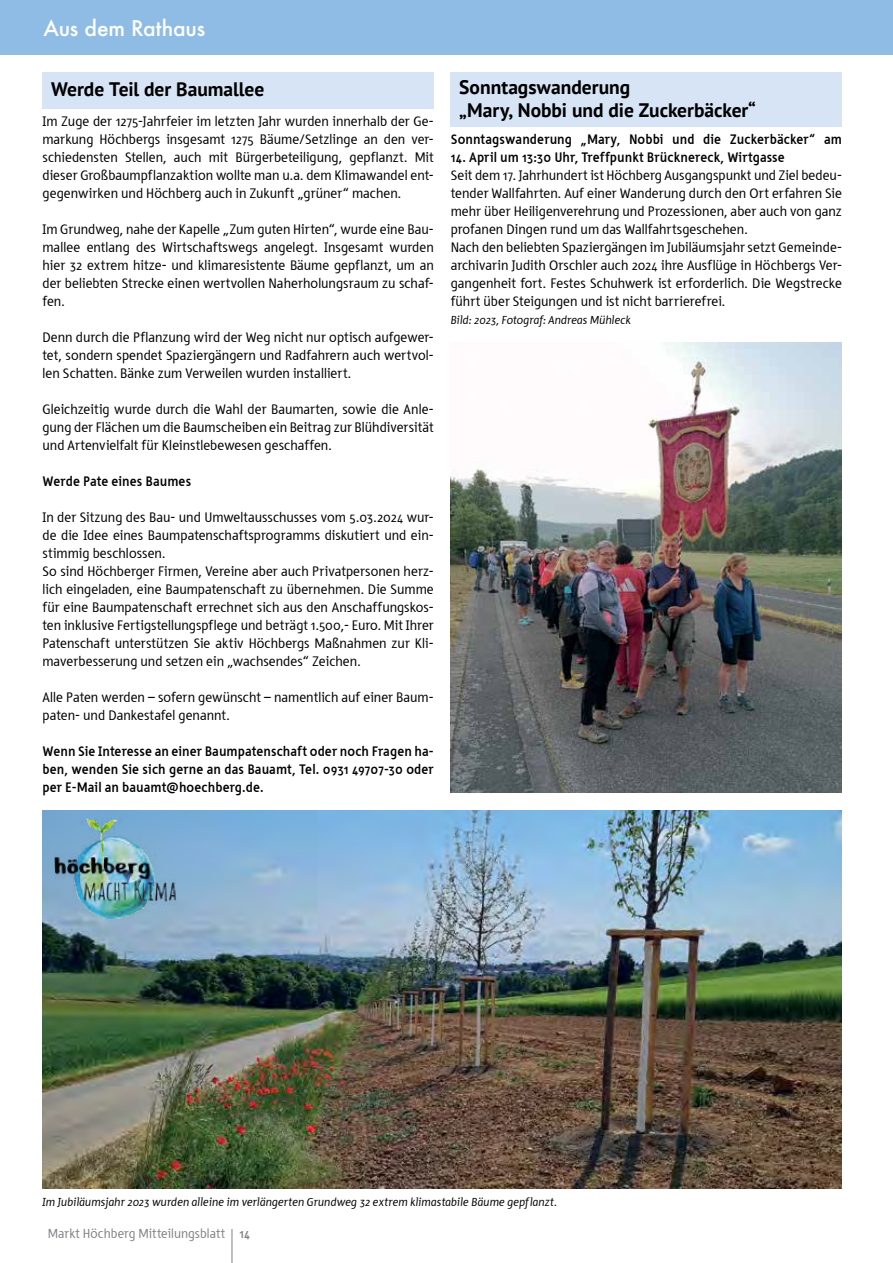
<style>
.page{position:relative;width:893px;height:1263px;background:#fff}
.page>*{position:absolute;margin:0;border:0;box-sizing:border-box;transform-origin:0 0}
.t1{font:500 21px "Futura";letter-spacing:-.005em;color:#fff}
.t2{font:700 19.5px/22.5px "PT Sans";color:#000}
.t3{font:14.25px/18px "Tara";letter-spacing:.005em;color:#000;text-align:justify}
.t4{font:700 14.25px/18px "Tara";letter-spacing:.005em;color:#000;text-align:justify}
.t5{font:13.5px "Tara";letter-spacing:.01em;color:#808285}
.t6{font:italic 12px "Tara";letter-spacing:.015em;color:#000}
.s1{font-weight:700}
</style>
<div class="page">
<hr style="left:232px;top:1229px;width:1px;height:34px;background:#808285">
<div style="left:0;top:0;width:893px;height:54px;background:#8ebce5"></div>
<div style="left:451px;top:72px;width:391px;height:54px;background:#d6e4f5"></div>
<img style="left:451px;top:342px;width:391px;height:450px">
<div style="left:43px;top:72px;width:391px;height:36px;background:#d6e4f5"></div>
<img style="left:43px;top:810px;width:799px;height:378px">
<img style="left:54px;top:818px;width:151px;height:100px">
<h1 class="t1" style="left:44px;top:13px;width:163px">Aus dem Rathaus</h1>
<h2 class="t2" style="left:51px;top:78px;width:215px">Werde Teil der Baumallee</h2>
<p class="t3" style="left:43px;top:112px;width:393px">Im Zuge der 1275-Jahrfeier im letzten Jahr wurden innerhalb der Ge&shy;markung Höchbergs insgesamt 1275 Bäume/Setzlinge an den ver&shy;schiedensten Stellen, auch mit Bürgerbeteiligung, gepflanzt. Mit dieser Großbaumpflanzaktion wollte man u.a. dem Klimawandel ent&shy;gegenwirken und Höchberg auch in Zukunft „grüner“ machen.</p>
<p class="t3" style="left:43px;top:220px;width:393px">Im Grundweg, nahe der Kapelle „Zum guten Hirten“, wurde eine Bau&shy;mallee entlang des Wirtschaftswegs angelegt. Insgesamt wurden hier 32 extrem hitze- und klimaresistente Bäume gepflanzt, um an der beliebten Strecke einen wertvollen Naherholungsraum zu schaf&shy;fen.</p>
<p class="t3" style="left:43px;top:328px;width:393px">Denn durch die Pflanzung wird der Weg nicht nur optisch aufgewer&shy;tet, sondern spendet Spaziergängern und Radfahrern auch wertvol&shy;len Schatten. Bänke zum Verweilen wurden installiert.</p>
<p class="t3" style="left:43px;top:400px;width:393px">Gleichzeitig wurde durch die Wahl der Baumarten, sowie die Anle&shy;gung der Flächen um die Baumscheiben ein Beitrag zur Blühdiversität und Artenvielfalt für Kleinstlebewesen geschaffen.</p>
<p class="t4" style="left:43px;top:472px;width:150px">Werde Pate eines Baumes</p>
<p class="t3" style="left:43px;top:508px;width:393px;text-align:left">In der Sitzung des Bau- und Umweltausschusses vom 5.03.2024 wur&shy;de die Idee eines Baumpatenschaftsprogramms diskutiert und ein&shy;stimmig beschlossen.<br>So sind Höchberger Firmen, Vereine aber auch Privatpersonen herz&shy;lich eingeladen, eine Baumpatenschaft zu übernehmen. Die Summe für eine Baumpatenschaft errechnet sich aus den Anschaffungskos&shy;ten inklusive Fertigstellungspflege und beträgt 1.500,- Euro. Mit Ihrer Patenschaft unterstützen Sie aktiv Höchbergs Maßnahmen zur Kli&shy;maverbesserung und setzen ein „wachsendes“ Zeichen.</p>
<p class="t3" style="left:43px;top:688px;width:393px">Alle Paten werden – sofern gewünscht – namentlich auf einer Baum&shy;paten- und Dankestafel genannt.</p>
<p class="t4" style="left:43px;top:742px;width:393px">Wenn Sie Interesse an einer Baumpatenschaft oder noch Fragen ha&shy;ben, wenden Sie sich gerne an das Bauamt, Tel. 0931 49707-30 oder per E-Mail an bauamt@hoechberg.de.</p>
<h2 class="t2" style="left:459px;top:76px;width:298px">Sonntagswanderung<br>„Mary, Nobbi und die Zuckerbäcker“</h2>
<p class="t4" style="left:451px;top:130px;width:393px">Sonntagswanderung „Mary, Nobbi und die Zuckerbäcker“ am</p>
<p class="t4" style="left:451px;top:148px;width:336px">14. April um 13:30 Uhr, Treffpunkt Brücknereck, Wirtgasse</p>
<p class="t3" style="left:451px;top:166px;width:393px;text-align:left">Seit dem 17. Jahrhundert ist Höchberg Ausgangspunkt und Ziel bedeu&shy;tender Wallfahrten. Auf einer Wanderung durch den Ort erfahren Sie mehr über Heiligenverehrung und Prozessionen, aber auch von ganz profanen Dingen rund um das Wallfahrtsgeschehen.<br>Nach den beliebten Spaziergängen im Jubiläumsjahr setzt Gemeinde&shy;archivarin Judith Orschler auch 2024 ihre Ausflüge in Höchbergs Ver&shy;gangenheit fort. Festes Schuhwerk ist erforderlich. Die Wegstrecke führt über Steigungen und ist nicht barrierefrei.</p>
<p class="t6" style="left:451px;top:313px;width:182px">Bild: 2023, Fotograf: Andreas Mühleck</p>
<p class="t6" style="left:43px;top:1195px;width:516px">Im Jubiläumsjahr 2023 wurden alleine im verlängerten Grundweg 32 extrem klimastabile Bäume gepflanzt.</p>
<p class="t5" style="left:48px;top:1225px;width:204px">Markt Höchberg Mitteilungsblatt <span class="s1">14</span></p>
</div>
